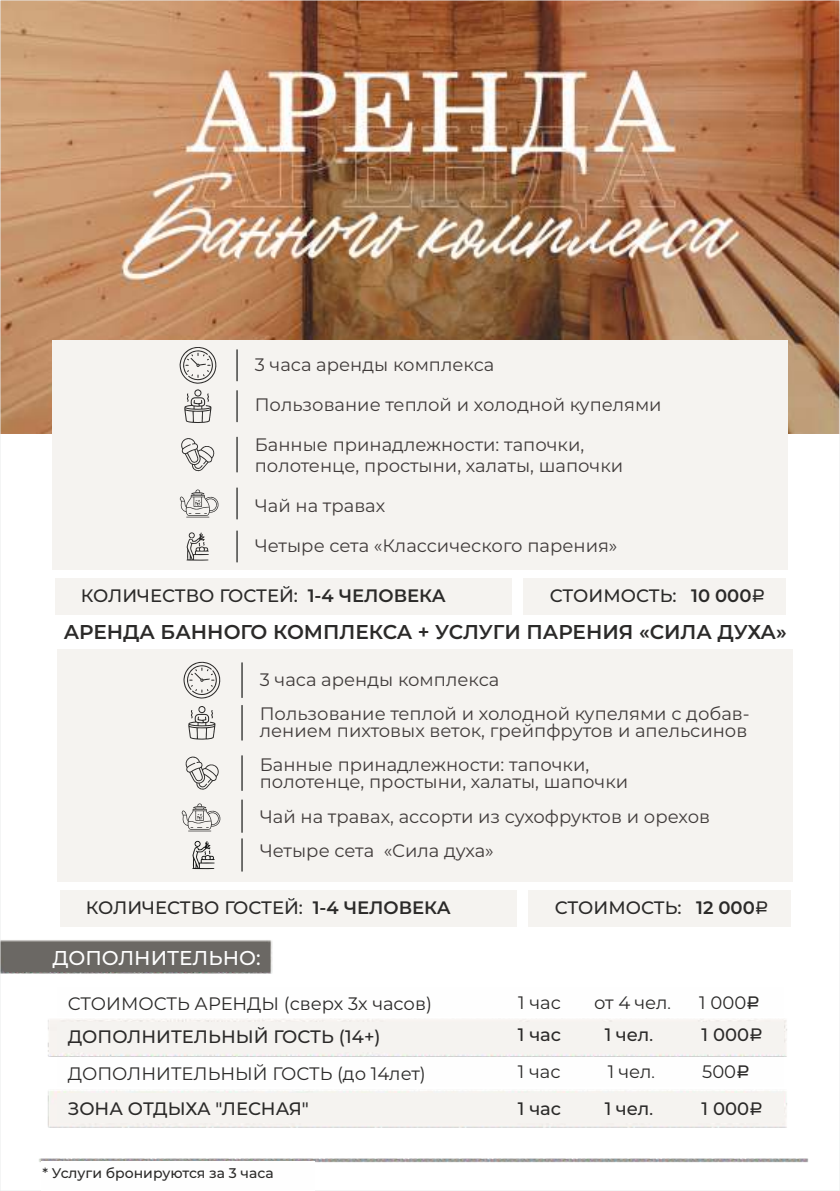
<style>
.page{position:relative;width:840px;height:1191px;background:#fff}
.page>*{position:absolute;margin:0;border:0;box-sizing:border-box;transform-origin:0 0}
.t1{font:600 20px "Montserrat";color:#2b2a29}
.t2{font:500 20px "Montserrat";color:#fefefe}
.t3{font:18px/34.2px "Montserrat";color:#403b3a}
.t4{font:500 18px "Montserrat";color:#2b2a29}
.t5{font:18px "Montserrat";color:#2b2a29}
.t6{font:500 14px "Montserrat";color:#2b2a29}
.s1{font-weight:600}
.s2{font-family:"ALS Rubl";font-weight:400}
.s3{font-size:16px}
.s4{font-family:"ALS Rubl"}
</style>
<div class="page">
<img style="left:2px;top:940px;width:807px;height:223px">
<img style="left:2px;top:2px;width:835px;height:431px">
<div style="left:57px;top:1022px;width:726px;height:30px;background:#f5f3f0"></div>
<div style="left:57px;top:1093px;width:726px;height:30px;background:#f5f3f0"></div>
<div style="left:57px;top:1057px;width:726px;height:30px;background:#fefefe"></div>
<div style="left:57px;top:987px;width:726px;height:29px;background:#fefefe"></div>
<div style="left:41px;top:1161px;width:273px;height:30px;background:#fefefe"></div>
<div style="left:4px;top:943px;width:265px;height:28px;background:#6b6864"></div>
<div style="left:57px;top:649px;width:735px;height:232px;background:#f5f3f0"></div>
<div style="left:528px;top:890px;width:262px;height:36px;background:#f5f3f0"></div>
<div style="left:60px;top:890px;width:457px;height:36px;background:#f5f3f0"></div>
<hr style="left:241px;top:799px;width:1px;height:34px;background:#161716">
<hr style="left:241px;top:755px;width:1px;height:36px;background:#161716">
<hr style="left:241px;top:705px;width:1px;height:35px;background:#161716">
<hr style="left:241px;top:662px;width:1px;height:36px;background:#161716">
<svg style="left:192px;top:841px;width:23px;height:28px"></svg>
<svg style="left:183px;top:661px;width:38px;height:38px"></svg>
<svg style="left:188px;top:706px;width:27px;height:33px"></svg>
<svg style="left:185px;top:756px;width:34px;height:34px"></svg>
<svg style="left:181px;top:803px;width:39px;height:28px"></svg>
<hr style="left:241px;top:838px;width:1px;height:33px;background:#161716">
<div style="left:52px;top:340px;width:735px;height:230px;background:#f5f3f0"></div>
<div style="left:523px;top:578px;width:262px;height:37px;background:#f5f3f0"></div>
<div style="left:55px;top:578px;width:457px;height:37px;background:#f5f3f0"></div>
<hr style="left:236px;top:437px;width:1px;height:35px;background:#161716">
<hr style="left:236px;top:349px;width:1px;height:32px;background:#161716">
<hr style="left:236px;top:390px;width:1px;height:32px;background:#161716">
<hr style="left:236px;top:487px;width:1px;height:32px;background:#161716">
<hr style="left:236px;top:530px;width:1px;height:32px;background:#161716">
<svg style="left:186px;top:532px;width:23px;height:29px"></svg>
<svg style="left:179px;top:347px;width:38px;height:76px"></svg>
<svg style="left:181px;top:438px;width:34px;height:34px"></svg>
<svg style="left:179px;top:489px;width:39px;height:28px"></svg>
<p class="t3" style="left:254px;top:347px;width:241px">3 часа аренды комплекса</p>
<p class="t3" style="left:254px;top:387px;width:408px">Пользование теплой и холодной купелями</p>
<p class="t3" style="left:254px;top:435px;width:370px;line-height:20.2px">Банные принадлежности: тапочки, полотенце, простыни, халаты, шапочки</p>
<p class="t3" style="left:254px;top:488px;width:132px">Чай на травах</p>
<p class="t3" style="left:254px;top:529px;width:364px">Четыре сета «Классического парения»</p>
<p class="t4" style="left:81px;top:584px;width:366px">КОЛИЧЕСТВО ГОСТЕЙ: <span class="s1">1-4 ЧЕЛОВЕКА</span></p>
<p class="t4" style="left:549px;top:584px;width:217px">СТОИМОСТЬ: <span class="s1">10 000</span><span class="s2">A</span></p>
<p class="t1" style="left:64px;top:619px;width:724px">АРЕНДА БАННОГО КОМПЛЕКСА + УСЛУГИ ПАРЕНИЯ «СИЛА ДУХА»</p>
<p class="t3" style="left:259px;top:662px;width:491px">3 часа аренды комплекса<br>Пользование теплой и холодной купелями с добав-</p>
<p class="t3" style="left:259px;top:713px;width:489px">лением пихтовых веток, грейпфрутов и апельсинов<br>Банные принадлежности: тапочки,</p>
<p class="t3" style="left:259px;top:765px;width:451px">полотенце, простыни, халаты, шапочки<br>Чай на травах, ассорти из сухофруктов и орехов<br>Четыре сета «Сила духа»</p>
<p class="t4" style="left:86px;top:896px;width:366px">КОЛИЧЕСТВО ГОСТЕЙ: <span class="s1">1-4 ЧЕЛОВЕКА</span></p>
<p class="t4" style="left:554px;top:896px;width:215px">СТОИМОСТЬ: <span class="s1">12 000</span><span class="s2">A</span></p>
<p class="t2" style="left:52px;top:945px;width:210px">ДОПОЛНИТЕЛЬНО:</p>
<p class="t5" style="left:68px;top:992px;width:365px">СТОИМОСТЬ АРЕНДЫ (сверх 3х часов)</p>
<p class="t5" style="left:518px;top:991px;width:44px">1 час</p>
<p class="t5" style="left:593px;top:991px;width:78px">от 4 чел<span class="s3">.</span></p>
<p class="t5" style="left:699px;top:991px;width:62px">1 000<span class="s4">A</span></p>
<p class="t4" style="left:68px;top:1025px;width:314px">ДОПОЛНИТЕЛЬНЫЙ ГОСТЬ (14+)</p>
<p class="t4" style="left:517px;top:1023px;width:45px">1 час</p>
<p class="t4" style="left:604px;top:1023px;width:50px">1 чел<span class="s3">.</span></p>
<p class="t4" style="left:701px;top:1023px;width:63px">1 000<span class="s2">A</span></p>
<p class="t5" style="left:68px;top:1062px;width:359px">ДОПОЛНИТЕЛЬНЫЙ ГОСТЬ (до 14лет)</p>
<p class="t5" style="left:517px;top:1061px;width:44px">1 час</p>
<p class="t5" style="left:607px;top:1061px;width:49px">1 чел<span class="s3">.</span></p>
<p class="t5" style="left:701px;top:1061px;width:49px">500<span class="s4">A</span></p>
<p class="t4" style="left:68px;top:1097px;width:242px">ЗОНА ОТДЫХА "ЛЕСНАЯ"</p>
<p class="t4" style="left:517px;top:1097px;width:45px">1 час</p>
<p class="t4" style="left:604px;top:1097px;width:50px">1 чел<span class="s3">.</span></p>
<p class="t4" style="left:701px;top:1097px;width:63px">1 000<span class="s2">A</span></p>
<p class="t6" style="left:42px;top:1164px;width:232px">* Услуги бронируются за 3 часа</p>
</div>
